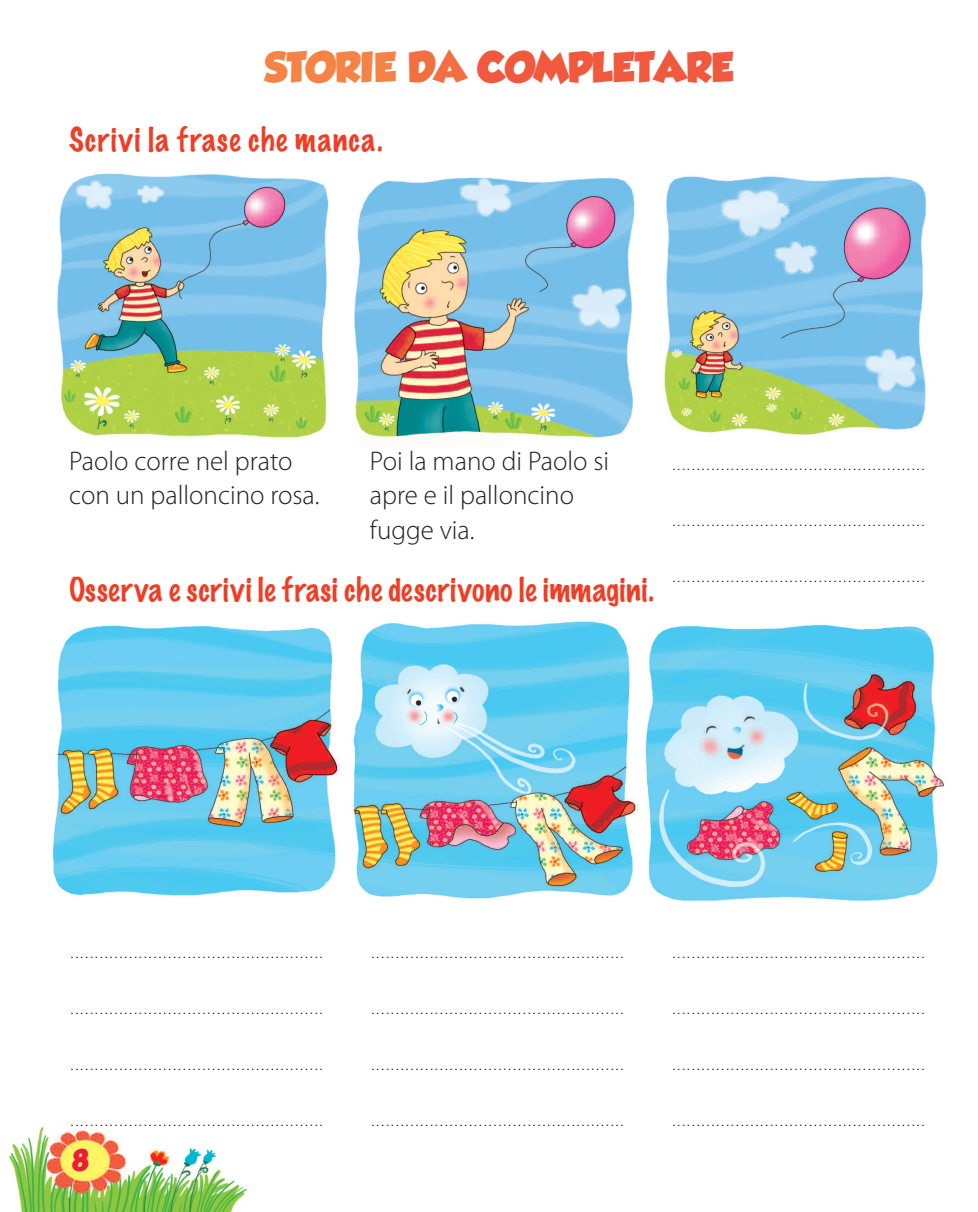
<style>
.page{position:relative;width:978px;height:1212px;background:#fff}
.page>*{position:absolute;margin:0;border:0;box-sizing:border-box;transform-origin:0 0}
.t1{font:37.5px "Brobold";color:#f0593e}
.t2{font:100 30px "Marker Felt";letter-spacing:.03em;color:#ef3e25}
.t3{font:300 27px/34.5px "Myriad Pro";color:#231f20}
.t4{font:27px "Brobold";color:#ed1a3a}
.t5{font:12px "Myriad Pro";color:#231f20}
.s1{color:#f58345}
.s2{color:#f36f42}
</style>
<div class="page">
<img style="left:7px;top:1125px;width:241px;height:87px">
<img style="left:57px;top:173px;width:869px;height:265px">
<img style="left:52px;top:621px;width:892px;height:280px">
<h1 class="t1" style="left:265px;top:45px;width:470px"><span class="s1">STORIE</span> <span class="s2">DA</span> COMPLETARE</h1>
<h2 class="t2" style="left:69px;top:116px;width:315px">Scrivi la frase che manca.</h2>
<h3 class="t3" style="left:69px;top:444px;width:252px">Paolo corre nel prato con un palloncino rosa.</h3>
<h3 class="t3" style="left:370px;top:444px;width:241px">Poi la mano di Paolo si apre e il palloncino fugge via.</h3>
<h2 class="t2" style="left:69px;top:565px;width:587px">Osserva e scrivi le frasi che descrivono le immagini.</h2>
<p class="t5" style="left:673px;top:460px;width:253px">....................................................</p>
<p class="t5" style="left:673px;top:516px;width:253px">....................................................</p>
<p class="t5" style="left:673px;top:571px;width:253px">....................................................</p>
<p class="t5" style="left:71px;top:948px;width:253px">....................................................</p>
<p class="t5" style="left:372px;top:948px;width:253px">....................................................</p>
<p class="t5" style="left:673px;top:948px;width:253px">....................................................</p>
<p class="t5" style="left:71px;top:1003px;width:253px">....................................................</p>
<p class="t5" style="left:372px;top:1003px;width:253px">....................................................</p>
<p class="t5" style="left:673px;top:1003px;width:253px">....................................................</p>
<p class="t5" style="left:71px;top:1059px;width:253px">....................................................</p>
<p class="t5" style="left:372px;top:1059px;width:253px">....................................................</p>
<p class="t5" style="left:673px;top:1059px;width:253px">....................................................</p>
<p class="t5" style="left:71px;top:1115px;width:253px">....................................................</p>
<p class="t5" style="left:372px;top:1115px;width:253px">....................................................</p>
<p class="t5" style="left:673px;top:1115px;width:253px">....................................................</p>
<h3 class="t4" style="left:73px;top:1144px;width:18px">8</h3>
</div>
